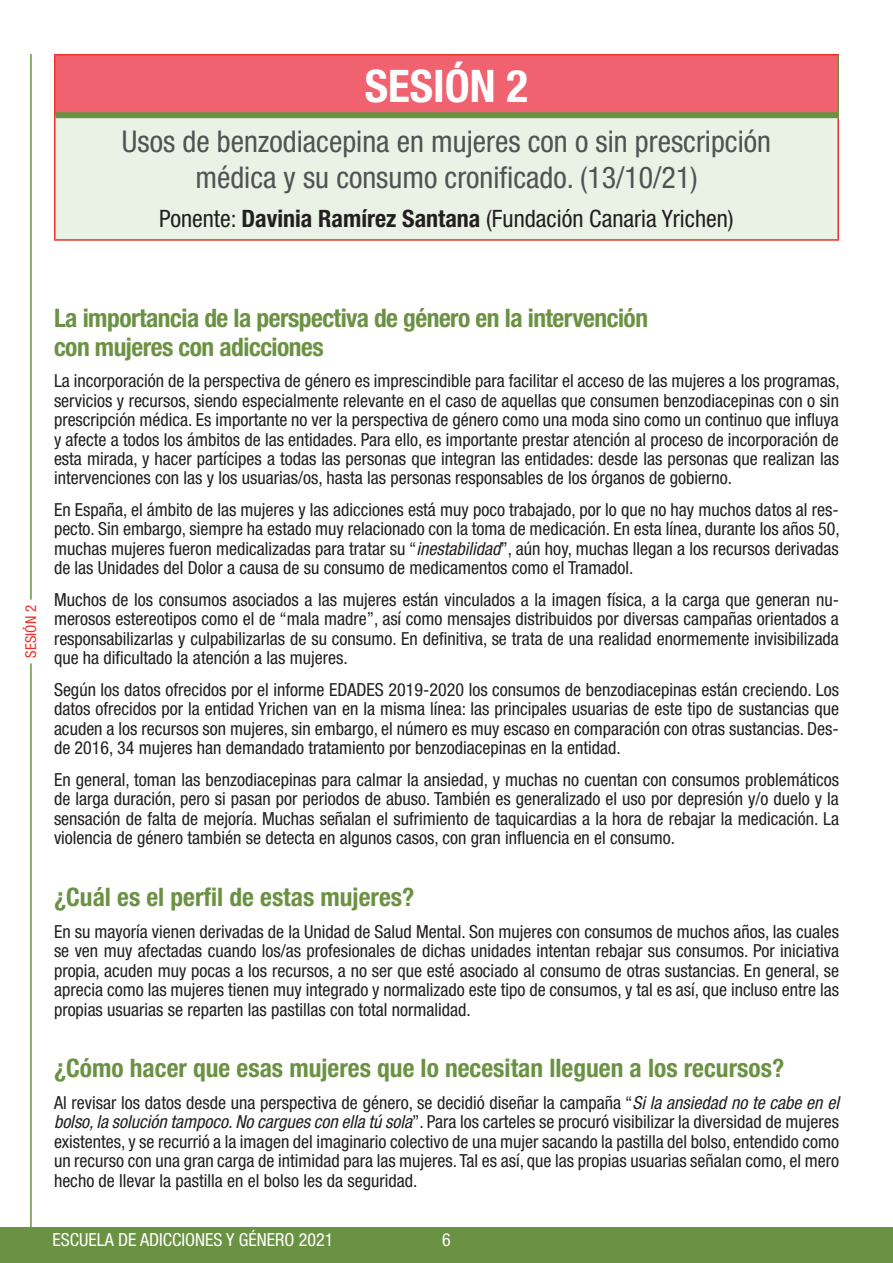
<style>
.page{position:relative;width:893px;height:1263px;background:#fff}
.page>*{position:absolute;margin:0;border:0;box-sizing:border-box;transform-origin:0 0}
.t1{font:700 condensed 45px "Helvetica Neue";color:#fff}
.t2{font:condensed 30px/36px "Helvetica Neue";color:#505354;text-align:center}
.t3{font:700 condensed 25.5px "Helvetica Neue";color:#6b9243}
.t4{font:700 condensed 25.5px/28.5px "Helvetica Neue";letter-spacing:-.02em;color:#6b9243}
.t5{font:condensed 24px "Helvetica Neue";color:#231f20}
.t6{font:condensed 18px/19.5px "Helvetica Neue";color:#231f20;text-align:justify}
.t7{font:condensed 18px "Helvetica Neue";color:#fff}
.t8{font:condensed 15px "Helvetica Neue";color:#ea3229}
.s1{font-weight:700}
.s2{font-style:italic}
</style>
<div class="page">
<div style="left:0;top:1228px;width:893px;height:35px;background:#6b9243"></div>
<div style="left:55px;top:55px;width:783px;height:60px;background:#f06270"></div>
<div style="left:55px;top:115px;width:783px;height:125px;background:#eaf1e5"></div>
<hr style="left:54px;top:115px;width:2px;height:124px;background:#ea3229">
<hr style="left:837px;top:118px;width:2px;height:121px;background:#ea3229">
<hr style="left:54px;top:239px;width:785px;height:2px;background:#ea3229">
<hr style="left:54px;top:54px;width:785px;height:2px;background:#ea3229">
<hr style="left:54px;top:56px;width:2px;height:59px;background:#ea3229">
<hr style="left:837px;top:56px;width:2px;height:56px;background:#6b9243">
<div style="left:56px;top:112px;width:783px;height:6px;background:#6b9243"></div>
<hr style="left:30px;top:54px;width:2px;height:546px;background:#6b9243">
<hr style="left:30px;top:663px;width:2px;height:567px;background:#6b9243">
<h1 class="t1" style="left:365px;top:59px;width:165px">SESIÓN 2</h1>
<h2 class="t2" style="left:122px;top:123px;width:651px">Usos de benzodiacepina en mujeres con o sin prescripción médica y su consumo cronificado. (13/10/21)</h2>
<h3 class="t5" style="left:159px;top:205px;width:576px">Ponente: <span class="s1">Davinia Ramírez Santana</span> (Fundación Canaria Yrichen)</h3>
<p class="t8" style="left:22px;top:658px;width:54px;rotate:-90deg">SESIÓN 2</p>
<h3 class="t4" style="left:54px;top:303px;width:596px">La importancia de la perspectiva de género en la intervención con mujeres con adicciones</h3>
<p class="t6" style="left:54px;top:371px;width:787px">La incorporación de la perspectiva de género es imprescindible para facilitar el acceso de las mujeres a los programas, servicios y recursos, siendo especialmente relevante en el caso de aquellas que consumen benzodiacepinas con o sin prescripción médica. Es importante no ver la perspectiva de género como una moda sino como un continuo que influya y afecte a todos los ámbitos de las entidades. Para ello, es importante prestar atención al proceso de incorporación de esta mirada, y hacer partícipes a todas las personas que integran las entidades: desde las personas que realizan las intervenciones con las y los usuarias/os, hasta las personas responsables de los órganos de gobierno.</p>
<p class="t6" style="left:54px;top:500px;width:787px">En España, el ámbito de las mujeres y las adicciones está muy poco trabajado, por lo que no hay muchos datos al res&shy;pecto. Sin embargo, siempre ha estado muy relacionado con la toma de medicación. En esta línea, durante los años 50, muchas mujeres fueron medicalizadas para tratar su “<span class="s2">inestabilidad</span>”, aún hoy, muchas llegan a los recursos derivadas de las Unidades del Dolor a causa de su consumo de medicamentos como el Tramadol.</p>
<p class="t6" style="left:54px;top:590px;width:786px">Muchos de los consumos asociados a las mujeres están vinculados a la imagen física, a la carga que generan nu&shy;merosos estereotipos como el de “mala madre”, así como mensajes distribuidos por diversas campañas orientados a responsabilizarlas y culpabilizarlas de su consumo. En definitiva, se trata de una realidad enormemente invisibilizada que ha dificultado la atención a las mujeres.</p>
<p class="t6" style="left:54px;top:680px;width:786px">Según los datos ofrecidos por el informe EDADES 2019-2020 los consumos de benzodiacepinas están creciendo. Los datos ofrecidos por la entidad Yrichen van en la misma línea: las principales usuarias de este tipo de sustancias que acuden a los recursos son mujeres, sin embargo, el número es muy escaso en comparación con otras sustancias. Des&shy;de 2016, 34 mujeres han demandado tratamiento por benzodiacepinas en la entidad.</p>
<p class="t6" style="left:54px;top:770px;width:786px">En general, toman las benzodiacepinas para calmar la ansiedad, y muchas no cuentan con consumos problemáticos de larga duración, pero si pasan por periodos de abuso. También es generalizado el uso por depresión y/o duelo y la sensación de falta de mejoría. Muchas señalan el sufrimiento de taquicardias a la hora de rebajar la medicación. La violencia de género también se detecta en algunos casos, con gran influencia en el consumo.</p>
<h3 class="t3" style="left:54px;top:881px;width:362px">¿Cuál es el perfil de estas mujeres?</h3>
<p class="t6" style="left:54px;top:921px;width:786px">En su mayoría vienen derivadas de la Unidad de Salud Mental. Son mujeres con consumos de muchos años, las cuales se ven muy afectadas cuando los/as profesionales de dichas unidades intentan rebajar sus consumos. Por iniciativa propia, acuden muy pocas a los recursos, a no ser que esté asociado al consumo de otras sustancias. En general, se aprecia como las mujeres tienen muy integrado y normalizado este tipo de consumos, y tal es así, que incluso entre las propias usuarias se reparten las pastillas con total normalidad.</p>
<h3 class="t3" style="left:54px;top:1052px;width:732px">¿Cómo hacer que esas mujeres que lo necesitan lleguen a los recursos?</h3>
<p class="t6" style="left:54px;top:1092px;width:787px">Al revisar los datos desde una perspectiva de género, se decidió diseñar la campaña “<span class="s2">Si la ansiedad no te cabe en el bolso, la solución tampoco. No cargues con ella tú sola</span>”. Para los carteles se procuró visibilizar la diversidad de mujeres existentes, y se recurrió a la imagen del imaginario colectivo de una mujer sacando la pastilla del bolso, entendido como un recurso con una gran carga de intimidad para las mujeres. Tal es así, que las propias usuarias señalan como, el mero hecho de llevar la pastilla en el bolso les da seguridad.</p>
<p class="t7" style="left:52px;top:1230px;width:282px">ESCUELA DE ADICCIONES Y GÉNERO 2021</p>
<p class="t7" style="left:442px;top:1230px;width:10px">6</p>
</div>
